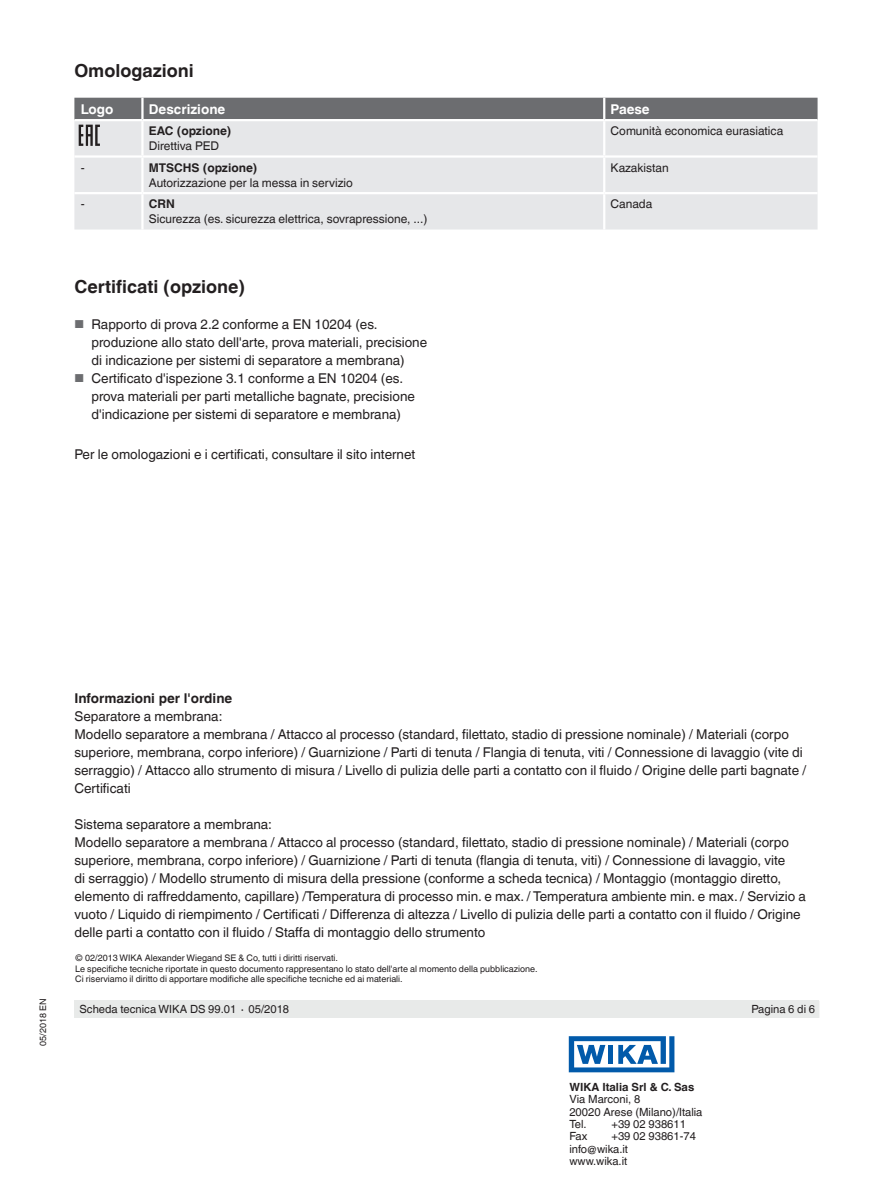
<style>
.page{position:relative;width:893px;height:1188px;background:#fff}
.page>*{position:absolute;margin:0;border:0;box-sizing:border-box;transform-origin:0 0}
.t1{font:700 18px "Helvetica World";color:#231f20}
.t2{font:13.5px/18px "Helvetica World";color:#231f20}
.t3{font:700 13.5px "Helvetica World";color:#231f20}
.t4{font:700 13.5px "Helvetica World";color:#fff}
.t5{font:12px "Helvetica World";color:#231f20}
.t6{font:700 12px "Helvetica World";color:#231f20}
.t7{font:11.25px/12.3px "Helvetica World";color:#231f20}
.t8{font:700 11.25px "Helvetica World";color:#231f20}
.t9{font:9px/10.5px "Helvetica World";color:#231f20}
.s1{font-size:11.55px;color:#6c6d70}
</style>
<div class="page">
<div style="left:74px;top:1000px;width:745px;height:18px;background:#e8eae9"></div>
<svg style="left:569px;top:1036px;width:105px;height:36px"></svg>
<div style="left:74px;top:146px;width:744px;height:84px;background:#e6e7e9"></div>
<hr style="left:142px;top:155px;width:462px;height:3px;background:#fff">
<hr style="left:604px;top:155px;width:214px;height:3px;background:#fff">
<hr style="left:603px;top:158px;width:2px;height:34px;background:#fff">
<hr style="left:74px;top:192px;width:68px;height:2px;background:#fff">
<hr style="left:142px;top:192px;width:462px;height:2px;background:#fff">
<hr style="left:604px;top:192px;width:214px;height:2px;background:#fff">
<hr style="left:74px;top:155px;width:68px;height:3px;background:#fff">
<hr style="left:603px;top:121px;width:2px;height:34px;background:#fff">
<hr style="left:603px;top:194px;width:2px;height:36px;background:#fff">
<hr style="left:141px;top:121px;width:3px;height:34px;background:#fff">
<hr style="left:141px;top:158px;width:3px;height:34px;background:#fff">
<hr style="left:141px;top:194px;width:3px;height:36px;background:#fff">
<svg style="left:74px;top:98px;width:744px;height:48px;background:#b0b1b4"></svg>
<h1 class="t1" style="left:74px;top:60px;width:121px">Omologazioni</h1>
<p class="t4" style="left:81px;top:101px;width:34px">Logo</p>
<p class="t4" style="left:149px;top:101px;width:78px">Descrizione</p>
<p class="t4" style="left:611px;top:101px;width:41px">Paese</p>
<p class="t6" style="left:149px;top:124px;width:84px">EAC (opzione)</p>
<p class="t5" style="left:149px;top:139px;width:72px">Direttiva PED</p>
<p class="t5" style="left:611px;top:124px;width:174px">Comunità economica eurasiatica</p>
<p class="t5" style="left:81px;top:160px;width:5px">-</p>
<p class="t6" style="left:149px;top:160px;width:110px">MTSCHS (opzione)</p>
<p class="t5" style="left:149px;top:175px;width:206px">Autorizzazione per la messa in servizio</p>
<p class="t5" style="left:81px;top:197px;width:5px">-</p>
<p class="t6" style="left:149px;top:197px;width:27px">CRN</p>
<p class="t5" style="left:149px;top:212px;width:280px">Sicurezza (es. sicurezza elettrica, sovrapressione, ...)</p>
<h1 class="t1" style="left:74px;top:276px;width:172px">Certificati (opzione)</h1>
<p class="t2" style="left:91px;top:315px;width:337px;text-indent:-17px"><span class="s1">■</span> Rapporto di prova 2.2 conforme a EN 10204 (es. produzione allo stato dell'arte, prova materiali, precisione di indicazione per sistemi di separatore a membrana)</p>
<p class="t2" style="left:91px;top:369px;width:325px;text-indent:-17px"><span class="s1">■</span> Certificato d'ispezione 3.1 conforme a EN 10204 (es. prova materiali per parti metalliche bagnate, precisione d'indicazione per sistemi di separatore e membrana)</p>
<p class="t2" style="left:74px;top:445px;width:342px">Per le omologazioni e i certificati, consultare il sito internet</p>
<p class="t5" style="left:611px;top:160px;width:60px">Kazakistan</p>
<p class="t5" style="left:611px;top:197px;width:43px">Canada</p>
<p class="t9" style="left:38px;top:1046px;width:49px;rotate:-90deg">05/2018 EN</p>
<p class="t3" style="left:74px;top:691px;width:159px">Informazioni per l'ordine</p>
<p class="t2" style="left:74px;top:707px;width:733px">Separatore a membrana:<br>Modello separatore a membrana / Attacco al processo (standard, filettato, stadio di pressione nominale) / Materiali (corpo superiore, membrana, corpo inferiore) / Guarnizione / Parti di tenuta / Flangia di tenuta, viti / Connessione di lavaggio (vite di serraggio) / Attacco allo strumento di misura / Livello di pulizia delle parti a contatto con il fluido / Origine delle parti bagnate / Certificati</p>
<p class="t2" style="left:74px;top:815px;width:733px">Sistema separatore a membrana:<br>Modello separatore a membrana / Attacco al processo (standard, filettato, stadio di pressione nominale) / Materiali (corpo superiore, membrana, corpo inferiore) / Guarnizione / Parti di tenuta (flangia di tenuta, viti) / Connessione di lavaggio, vite<br>di serraggio) / Modello strumento di misura della pressione (conforme a scheda tecnica) / Montaggio (montaggio diretto, elemento di raffreddamento, capillare) /Temperatura di processo min. e max. / Temperatura ambiente min. e max. / Servizio a vuoto / Liquido di riempimento / Certificati / Differenza di altezza / Livello di pulizia delle parti a contatto con il fluido / Origine delle parti a contatto con il fluido / Staffa di montaggio dello strumento</p>
<p class="t9" style="left:75px;top:953px;width:464px">© 02/2013 WIKA Alexander Wiegand SE &amp; Co, tutti i diritti riservati.<br>Le specifiche tecniche riportate in questo documento rappresentano lo stato dell'arte al momento della pubblicazione.<br>Ci riserviamo il diritto di apportare modifiche alle specifiche tecniche ed ai materiali.</p>
<p class="t7" style="left:80px;top:1003px;width:211px">Scheda tecnica WIKA DS 99.01 ∙ 05/2018</p>
<p class="t7" style="left:751px;top:1003px;width:65px">Pagina 6 di 6</p>
<p class="t8" style="left:569px;top:1081px;width:126px">WIKA Italia Srl &amp; C. Sas</p>
<p class="t7" style="left:569px;top:1093px;width:135px">Via Marconi, 8<br>20020 Arese (Milano)/Italia<br>Tel.</p>
<p class="t7" style="left:611px;top:1118px;width:76px">+39 02 938611</p>
<p class="t7" style="left:569px;top:1130px;width:19px">Fax</p>
<p class="t7" style="left:569px;top:1130px;width:128px;text-indent:42px">+39 02 93861-74 info@wika.it<br>www.wika.it</p>
</div>
